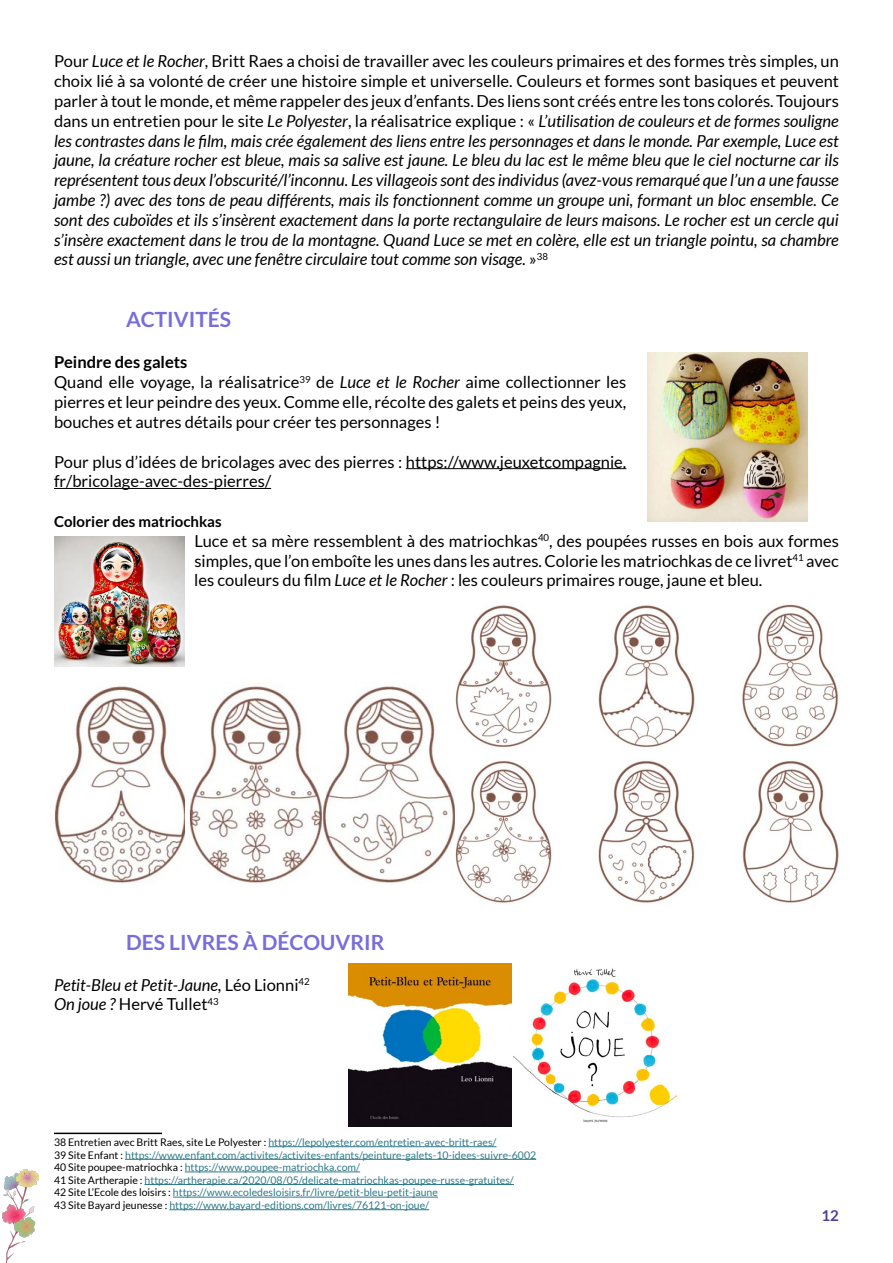
<style>
.page{position:relative;width:893px;height:1263px;background:#fff}
.page>*{position:absolute;margin:0;border:0;box-sizing:border-box;transform-origin:0 0}
.t1{font:700 21px "Lato";color:#796dda}
.t2{font:italic 16.5px/19.8px "Lato";color:#000;text-align:justify}
.t3{font:16.5px/19.8px "Lato";color:#000}
.t4{font:700 15px "Lato";color:#000}
.t5{font:700 15px "Lato";color:#49419b}
.t6{font:10.5px/12.6px "Lato";color:#2e7988}
.s1{font-style:normal}
.s2{font-weight:700}
.s3{font-style:italic}
.s4{color:#000}
</style>
<div class="page">
<img style="left:2px;top:1169px;width:36px;height:94px">
<hr style="left:406px;top:468px;width:220px;height:1px;background:#000">
<hr style="left:54px;top:488px;width:217px;height:1px;background:#000">
<hr style="left:54px;top:1132px;width:108px;height:2px;background:#000">
<hr style="left:268px;top:1146px;width:228px;height:1px;background:#2e7988">
<hr style="left:125px;top:1159px;width:411px;height:1px;background:#2e7988">
<hr style="left:185px;top:1171px;width:175px;height:1px;background:#2e7988">
<hr style="left:145px;top:1184px;width:369px;height:1px;background:#2e7988">
<hr style="left:173px;top:1197px;width:265px;height:1px;background:#2e7988">
<hr style="left:169px;top:1209px;width:260px;height:1px;background:#2e7988">
<img style="left:54px;top:686px;width:131px;height:197px">
<img style="left:349px;top:963px;width:328px;height:163px">
<img style="left:648px;top:352px;width:160px;height:169px">
<img style="left:54px;top:537px;width:131px;height:130px">
<img style="left:455px;top:604px;width:384px;height:299px">
<img style="left:189px;top:686px;width:266px;height:197px">
<p class="t2" style="left:54px;top:52px;width:786px"><span class="s1">Pour</span> Luce et le Rocher<span class="s1">, Britt Raes a choisi de travailler avec les couleurs primaires et des formes très simples, un choix lié à sa volonté de créer une histoire simple et universelle. Couleurs et formes sont basiques et peuvent parler à tout le monde, et même rappeler des jeux d’enfants. Des liens sont créés entre les tons colorés. Toujours dans un entretien pour le site</span> Le Polyester<span class="s1">, la réalisatrice explique : «</span> L’utilisation de couleurs et de formes souligne les contrastes dans le film, mais crée également des liens entre les personnages et dans le monde. Par exemple, Luce est jaune, la créature rocher est bleue, mais sa salive est jaune. Le bleu du lac est le même bleu que le ciel nocturne car ils représentent tous deux l’obscurité/l’inconnu. Les villageois sont des individus (avez-vous remarqué que l’un a une fausse jambe ?) avec des tons de peau différents, mais ils fonctionnent comme un groupe uni, formant un bloc ensemble. Ce sont des cuboïdes et ils s’insèrent exactement dans la porte rectangulaire de leurs maisons. Le rocher est un cercle qui s’insère exactement dans le trou de la montagne. Quand Luce se met en colère, elle est un triangle pointu, sa chambre est aussi un triangle, avec une fenêtre circulaire tout comme son visage. <span class="s1">»</span><sup>38</sup></p>
<p class="t1" style="left:126px;top:308px;width:106px">ACTIVITÉS</p>
<p class="t3" style="left:54px;top:352px;width:574px"><span class="s2">Peindre des galets<br></span>Quand elle voyage, la réalisatrice<sup>39</sup> de <span class="s3">Luce et le Rocher</span> aime collectionner les pierres et leur peindre des yeux. Comme elle, récolte des galets et peins des yeux, bouches et autres détails pour créer tes personnages !</p>
<p class="t3" style="left:54px;top:451px;width:574px">Pour plus d’idées de bricolages avec des pierres : https://www.jeuxetcompagnie. fr/bricolage-avec-des-pierres/</p>
<p class="t4" style="left:54px;top:513px;width:169px">Colorier des matriochkas</p>
<p class="t3" style="left:194px;top:531px;width:646px;text-align:justify">Luce et sa mère ressemblent à des matriochkas<sup>40</sup>, des poupées russes en bois aux formes simples, que l’on emboîte les unes dans les autres. Colorie les matriochkas de ce livret<sup>41</sup> avec les couleurs du film <span class="s3">Luce et le Rocher</span> : les couleurs primaires rouge, jaune et bleu.</p>
<p class="t1" style="left:126px;top:930px;width:260px">DES LIVRES À DÉCOUVRIR</p>
<p class="t2" style="left:54px;top:975px;width:257px">Petit-Bleu et Petit-Jaune, <span class="s1">Léo Lionni</span><sup>42<br></sup>On joue ? <span class="s1">Hervé Tullet</span><sup>43</sup></p>
<p class="t6" style="left:54px;top:1136px;width:484px"><span class="s4">38 Entretien avec Britt Raes, site Le Polyester :</span> https://lepolyester.com/entretien-avec-britt-raes/<br><span class="s4">39 Site Enfant :</span> https://www.enfant.com/activites/activites-enfants/peinture-galets-10-idees-suivre-6002<br><span class="s4">40 Site poupee-matriochka :</span> https://www.poupee-matriochka.com/<br><span class="s4">41 Site Artherapie :</span> https://artherapie.ca/2020/08/05/delicate-matriochkas-poupee-russe-gratuites/<br><span class="s4">42 Site L’Ecole des loisirs :</span> https://www.ecoledesloisirs.fr/livre/petit-bleu-petit-jaune<br><span class="s4">43 Site Bayard jeunesse :</span> https://www.bayard-editions.com/livres/76121-on-joue/</p>
<p class="t5" style="left:822px;top:1207px;width:19px">12</p>
</div>
